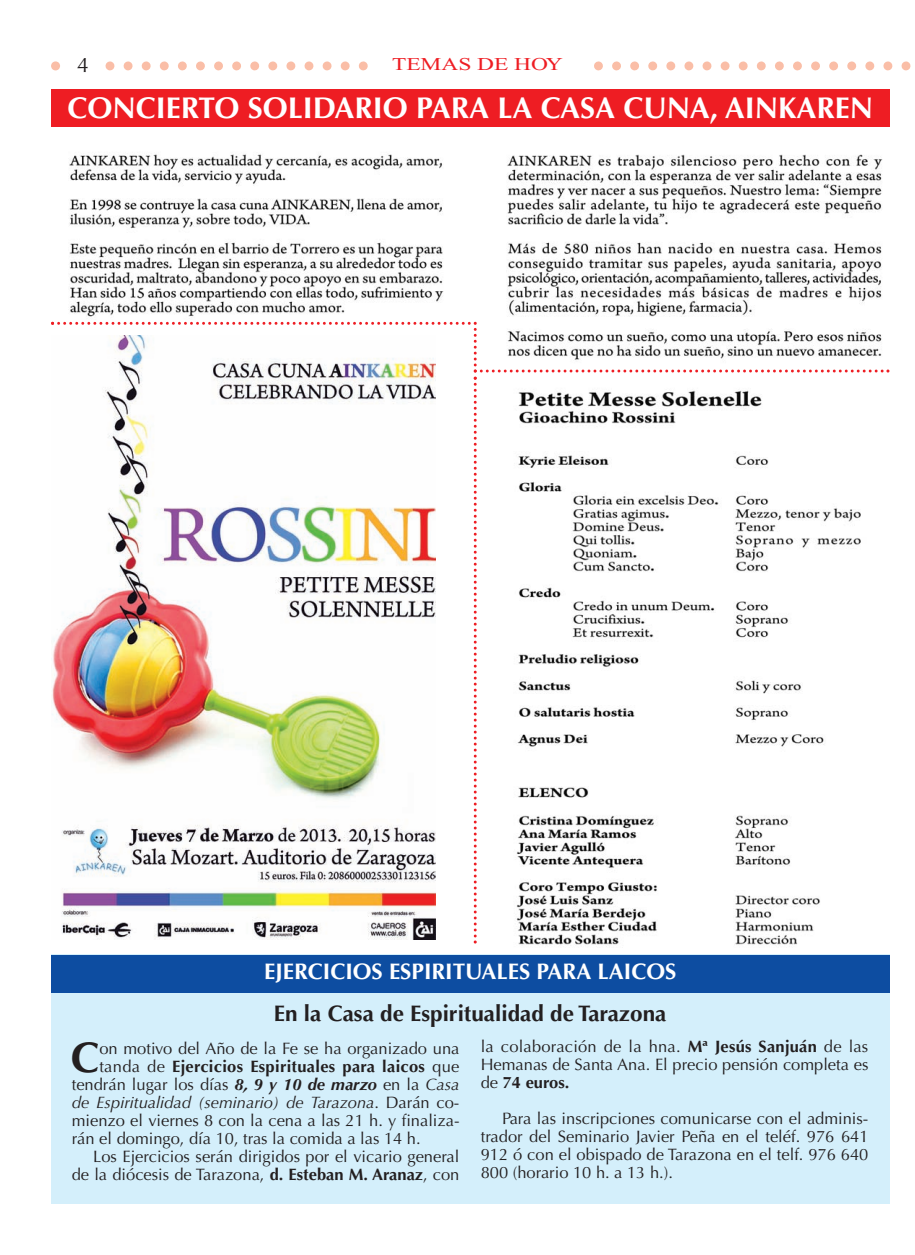
<style>
.page{position:relative;width:915px;height:1255px;background:#fff}
.page>*{position:absolute;margin:0;border:0;box-sizing:border-box;transform-origin:0 0}
.t1{font:700 42.9px "Optima";color:#231f20}
.t2{font:700 30px "Optima";color:#fff}
.t3{font:700 22.5px "Optima";color:#231f20}
.t4{font:700 22.5px "Optima";color:#fff}
.t5{font:21px "Optima LT Std";color:#231f20}
.t6{font:18px "Times New Roman";color:#ee1d23;scale:1.3 1}
.t7{font:16.5px/18px "Optima";color:#231f20;text-align:justify}
.t8{font:italic 16.5px "Optima";color:#231f20}
.t9{font:700 16.5px "Optima";letter-spacing:.02em;color:#231f20}
.s1{font-weight:400}
.s2{font-weight:700;font-style:italic}
.s3{font-style:italic}
.s4{font-style:normal}
.s5{font-weight:700}
</style>
<div class="page">
<div style="left:51px;top:954px;width:838px;height:249px;background:#d4effb"></div>
<svg style="left:51px;top:61px;width:860px;height:9px"></svg>
<div style="left:368px;top:51px;width:217px;height:30px;background:#fff"></div>
<div style="left:69px;top:51px;width:28px;height:30px;background:#fff"></div>
<div style="left:51px;top:954px;width:838px;height:38px;background:#0d4da1"></div>
<div style="left:51px;top:89px;width:838px;height:38px;background:#ee1d23"></div>
<img style="left:52px;top:154px;width:394px;height:168px">
<img style="left:507px;top:154px;width:376px;height:163px">
<svg style="left:51px;top:322px;width:838px;height:621px"></svg>
<p class="t5" style="left:77px;top:53px;width:13px">4</p>
<p class="t6" style="left:392px;top:58px;width:133px">TEMAS DE HOY</p>
<p class="t2" style="left:67px;top:96px;width:806px">CONCIERTO SOLIDARIO PARA LA CASA CUNA, AINKAREN</p>
<p class="t4" style="left:264px;top:962px;width:413px">EJERCICIOS ESPIRITUALES PARA LAICOS</p>
<p class="t3" style="left:274px;top:1003px;width:394px">En la Casa de Espiritualidad de Tarazona</p>
<p class="t1" style="left:71px;top:1039px;width:30px">C</p>
<p class="t7" style="left:99px;top:1040px;width:361px">on motivo del Año de la Fe se ha organizado una</p>
<p class="t9" style="left:99px;top:1059px;width:361px"><span class="s1">tanda de</span> Ejercicios Espirituales para laicos <span class="s1">que</span></p>
<p class="t7" style="left:72px;top:1076px;width:389px">tendrán lugar los días <span class="s2">8, 9 y 10 de marzo</span> en la <span class="s3">Casa</span></p>
<p class="t8" style="left:72px;top:1095px;width:389px">de Espiritualidad (seminario) de Tarazona<span class="s4">. Darán co-</span></p>
<p class="t7" style="left:72px;top:1112px;width:389px">mienzo el viernes 8 con la cena a las 21 h. y finaliza-</p>
<p class="t7" style="left:72px;top:1130px;width:350px">rán el domingo, día 10, tras la comida a las 14 h.</p>
<p class="t7" style="left:93px;top:1148px;width:368px">Los Ejercicios serán dirigidos por el vicario general</p>
<p class="t7" style="left:72px;top:1166px;width:389px">de la diócesis de Tarazona, <span class="s5">d. Esteban M. Aranaz</span>, con</p>
<p class="t7" style="left:480px;top:1038px;width:389px">la colaboración de la hna. <span class="s5">Mª Jesús Sanjuán</span> de las Hemanas de Santa Ana. El precio pensión completa es de <span class="s5">74 euros.</span></p>
<p class="t7" style="left:480px;top:1110px;width:389px;text-indent:21px">Para las inscripciones comunicarse con el adminis&shy;trador del Seminario Javier Peña en el teléf. 976 641<br>912 ó con el obispado de Tarazona en el telf. 976 640<br>800 (horario 10 h. a 13 h.).</p>
</div>
